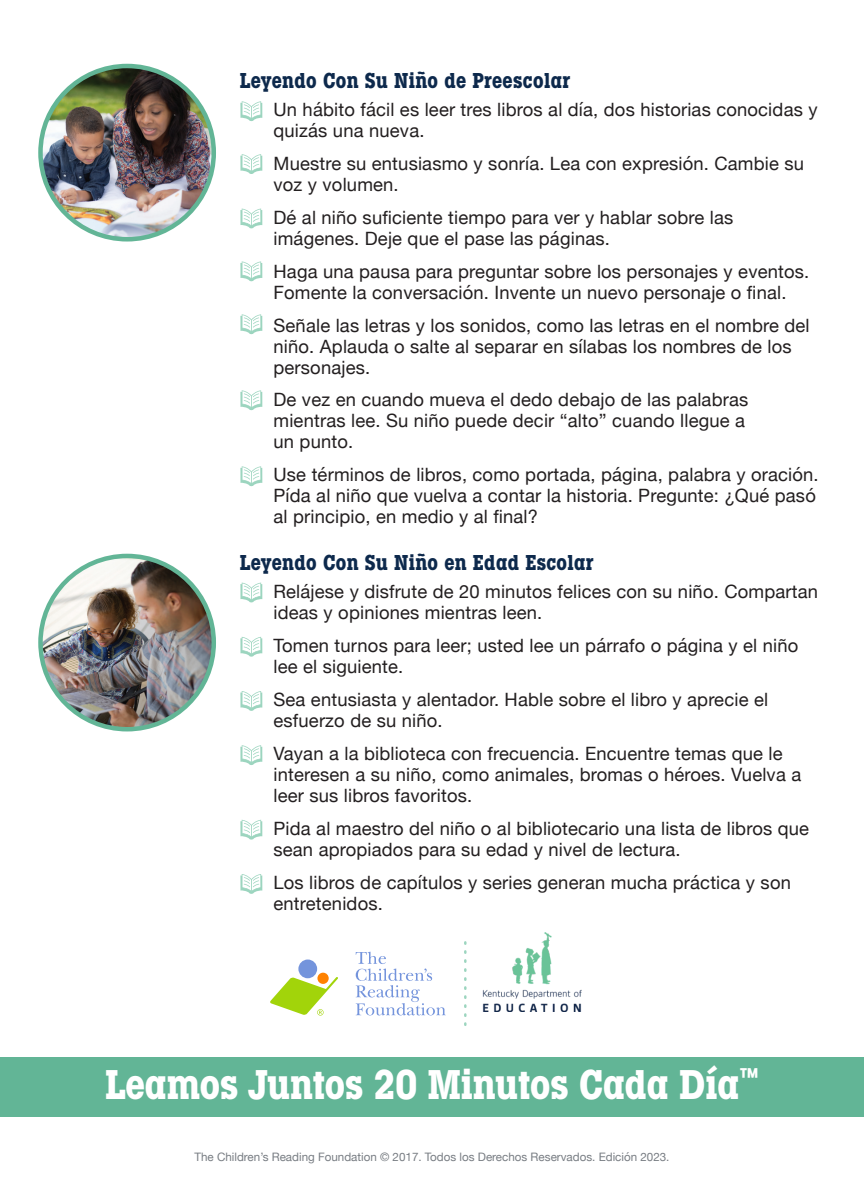
<style>
.page{position:relative;width:864px;height:1188px;background:#fff}
.page>*{position:absolute;margin:0;border:0;box-sizing:border-box;transform-origin:0 0}
.t1{font:700 condensed 40.5px "Lubalin Graph Std";color:#fff}
.t2{font:700 condensed 21px "Lubalin Graph Std";letter-spacing:.02em;color:#0d294c}
.t3{font:18.3px/21px "Helvetica Neue";letter-spacing:.01em;color:#231f20}
.t4{font:11.7px "Helvetica Neue";color:#787d83}
</style>
<div class="page">
<svg style="left:464px;top:942px;width:3px;height:83px"></svg>
<img style="left:40px;top:66px;width:174px;height:173px;border-radius:87px">
<div style="left:38px;top:64px;width:178px;height:178px;border:4px solid #62b596;border-radius:50%"></div>
<svg style="left:240px;top:101px;width:22px;height:20px"></svg>
<svg style="left:240px;top:154px;width:22px;height:20px"></svg>
<svg style="left:240px;top:209px;width:22px;height:19px"></svg>
<svg style="left:240px;top:261px;width:22px;height:20px"></svg>
<svg style="left:240px;top:314px;width:22px;height:20px"></svg>
<svg style="left:240px;top:390px;width:22px;height:20px"></svg>
<svg style="left:240px;top:466px;width:22px;height:20px"></svg>
<img style="left:40px;top:556px;width:174px;height:173px;border-radius:87px">
<div style="left:38px;top:554px;width:178px;height:177px;border:4px solid #62b596;border-radius:50%"></div>
<svg style="left:240px;top:583px;width:22px;height:19px"></svg>
<svg style="left:240px;top:637px;width:22px;height:20px"></svg>
<svg style="left:240px;top:691px;width:22px;height:20px"></svg>
<svg style="left:240px;top:745px;width:22px;height:20px"></svg>
<svg style="left:240px;top:820px;width:22px;height:20px"></svg>
<svg style="left:240px;top:874px;width:22px;height:20px"></svg>
<div style="left:298px;top:960px;width:19px;height:18px;background:#7494dc;border-radius:50%"></div>
<div style="left:317px;top:973px;width:12px;height:11px;background:#ff8200;border-radius:50%"></div>
<svg style="left:270px;top:977px;width:68px;height:39px"></svg>
<svg style="left:356px;top:952px;width:90px;height:63px"></svg>
<img style="left:482px;top:932px;width:100px;height:80px">
<div style="left:0;top:1057px;width:864px;height:60px;background:#62b596"></div>
<h3 class="t2" style="left:240px;top:67px;width:332px">Leyendo Con Su Niño de Preescolar</h3>
<p class="t3" style="left:274px;top:100px;width:546px">Un hábito fácil es leer tres libros al día, dos historias conocidas y quizás una nueva.</p>
<p class="t3" style="left:274px;top:154px;width:532px">Muestre su entusiasmo y sonría. Lea con expresión. Cambie su voz y volumen.</p>
<p class="t3" style="left:274px;top:208px;width:461px">Dé al niño suficiente tiempo para ver y hablar sobre las</p>
<p class="t3" style="left:274px;top:229px;width:338px">imágenes. Deje que el pase las páginas.</p>
<p class="t3" style="left:274px;top:262px;width:537px">Haga una pausa para preguntar sobre los personajes y eventos.</p>
<p class="t3" style="left:274px;top:283px;width:515px">Fomente la conversación. Invente un nuevo personaje o final.</p>
<p class="t3" style="left:274px;top:316px;width:538px">Señale las letras y los sonidos, como las letras en el nombre del niño. Aplauda o salte al separar en sílabas los nombres de los personajes.</p>
<p class="t3" style="left:274px;top:390px;width:476px">De vez en cuando mueva el dedo debajo de las palabras mientras lee. Su niño puede decir “alto” cuando llegue a un punto.</p>
<p class="t3" style="left:274px;top:465px;width:547px">Use términos de libros, como portada, página, palabra y oración.<br>Pída al niño que vuelva a contar la historia. Pregunte: ¿Qué pasó</p>
<p class="t3" style="left:274px;top:507px;width:266px">al principio, en medio y al final?</p>
<h3 class="t2" style="left:240px;top:549px;width:355px">Leyendo Con Su Niño en Edad Escolar</h3>
<p class="t3" style="left:274px;top:582px;width:546px">Relájese y disfrute de 20 minutos felices con su niño. Compartan ideas y opiniones mientras leen.</p>
<p class="t3" style="left:274px;top:636px;width:526px">Tomen turnos para leer; usted lee un párrafo o página y el niño lee el siguiente.</p>
<p class="t3" style="left:274px;top:690px;width:496px">Sea entusiasta y alentador. Hable sobre el libro y aprecie el esfuerzo de su niño.</p>
<p class="t3" style="left:274px;top:744px;width:529px">Vayan a la biblioteca con frecuencia. Encuentre temas que le interesen a su niño, como animales, bromas o héroes. Vuelva a leer sus libros favoritos.</p>
<p class="t3" style="left:274px;top:819px;width:537px">Pida al maestro del niño o al bibliotecario una lista de libros que sean apropiados para su edad y nivel de lectura.</p>
<p class="t3" style="left:274px;top:873px;width:519px">Los libros de capítulos y series generan mucha práctica y son entretenidos.</p>
<p class="t1" style="left:105px;top:1058px;width:655px">Leamos Juntos 20 Minutos Cada Día<sup>™</sup></p>
<p class="t4" style="left:194px;top:1148px;width:477px">The Children’s Reading Foundation © 2017. Todos los Derechos Reservados. Edición 2023.</p>
</div>
